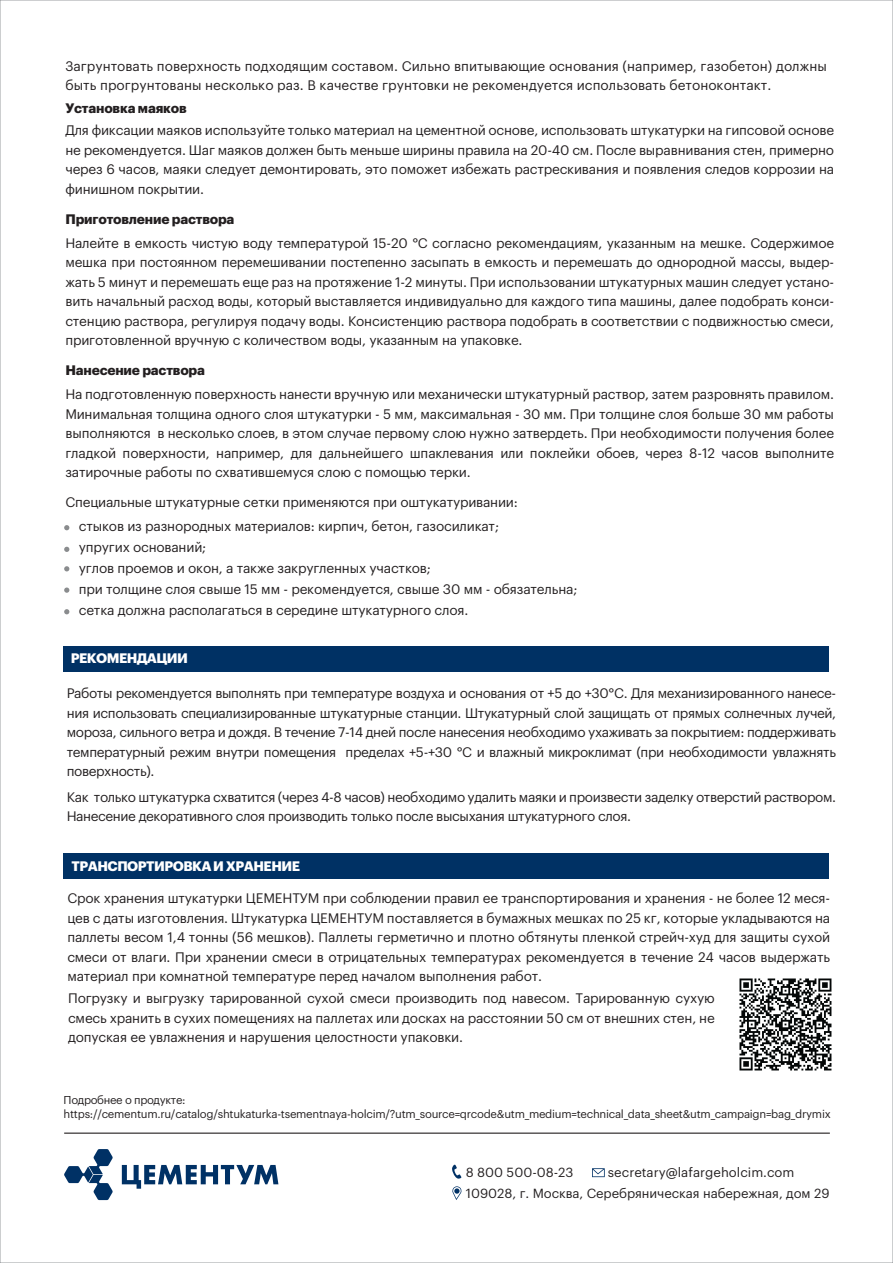
<style>
.page{position:relative;width:893px;height:1263px;background:#fff}
.page>*{position:absolute;margin:0;border:0;box-sizing:border-box;transform-origin:0 0}
.t1{font:13.5px/19.5px "Graphik LCG";letter-spacing:-.01em;color:#231f20;text-align:justify}
.t2{font:700 13.5px "Graphik LCG";letter-spacing:-.01em;color:#231f20}
.t3{font:700 13.5px "Graphik LCG";letter-spacing:-.035em;color:#fff}
.t4{font:12.9px/21.5px "Graphik LCG";color:#231f20}
.t5{font:11.25px/13.5px "Graphik LCG";letter-spacing:-.025em;color:#231f20}
</style>
<div class="page">
<div style="left:63px;top:646px;width:766px;height:26px;background:#003164"></div>
<div style="left:63px;top:853px;width:766px;height:26px;background:#003164"></div>
<svg style="left:64px;top:525px;width:5px;height:5px"></svg>
<svg style="left:64px;top:547px;width:5px;height:5px"></svg>
<svg style="left:64px;top:566px;width:5px;height:5px"></svg>
<svg style="left:64px;top:587px;width:5px;height:6px"></svg>
<svg style="left:64px;top:609px;width:5px;height:5px"></svg>
<img style="left:739px;top:978px;width:93px;height:93px">
<hr style="left:64px;top:1132px;width:766px;height:2px;background:#231f20">
<svg style="left:64px;top:1149px;width:49px;height:51px"></svg>
<svg style="left:122px;top:1165px;width:156px;height:24px"></svg>
<svg style="left:452px;top:1164px;width:9px;height:15px"></svg>
<svg style="left:592px;top:1168px;width:13px;height:9px"></svg>
<svg style="left:452px;top:1186px;width:10px;height:14px"></svg>
<p class="t1" style="left:65px;top:55px;width:763px">Загрунтовать поверхность подходящим составом. Сильно впитывающие основания (например, газобетон) должны быть прогрунтованы несколько раз. В качестве грунтовки не рекомендуется использовать бетоноконтакт.</p>
<p class="t2" style="left:65px;top:97px;width:123px">Установка маяков</p>
<p class="t1" style="left:65px;top:119px;width:770px">Для фиксации маяков используйте только материал на цементной основе, использовать штукатурки на гипсовой основе не рекомендуется. Шаг маяков должен быть меньше ширины правила на 20-40 см. После выравнивания стен, примерно через 6 часов, маяки следует демонтировать, это поможет избежать растрескивания и появления следов коррозии на финишном покрытии.</p>
<p class="t2" style="left:65px;top:208px;width:171px">Приготовление раствора</p>
<p class="t1" style="left:65px;top:232px;width:770px">Налейте в емкость чистую воду температурой 15-20 °С согласно рекомендациям, указанным на мешке. Содержимое мешка при постоянном перемешивании постепенно засыпать в емкость и перемешать до однородной массы, выдер&shy;жать 5 минут и перемешать еще раз на протяжение 1-2 минуты. При использовании штукатурных машин следует устано&shy;вить начальный расход воды, который выставляется индивидуально для каждого типа машины, далее подобрать конси&shy;стенцию раствора, регулируя подачу воды. Консистенцию раствора подобрать в соответствии с подвижностью смеси, приготовленной вручную с количеством воды, указанным на упаковке.</p>
<p class="t2" style="left:65px;top:360px;width:141px">Нанесение раствора</p>
<p class="t1" style="left:65px;top:383px;width:770px">На подготовленную поверхность нанести вручную или механически штукатурный раствор, затем разровнять правилом.<br>Минимальная толщина одного слоя штукатурки - 5 мм, максимальная - 30 мм. При толщине слоя больше 30 мм работы выполняются в несколько слоев, в этом случае первому слою нужно затвердеть. При необходимости получения более гладкой поверхности, например, для дальнейшего шпаклевания или поклейки обоев, через 8-12 часов выполните затирочные работы по схватившемуся слою с помощью терки.</p>
<p class="t1" style="left:65px;top:489px;width:454px;line-height:24px;text-align:center">Специальные штукатурные сетки применяются при оштукатуривании: стыков из разнородных материалов: кирпич, бетон, газосиликат;</p>
<p class="t1" style="left:79px;top:535px;width:500px;line-height:21px;text-align:left">упругих оснований;<br>углов проемов и окон, а также закругленных участков;<br>при толщине слоя свыше 15 мм - рекомендуется, свыше 30 мм - обязательна; сетка должна располагаться в середине штукатурного слоя.</p>
<p class="t3" style="left:71px;top:648px;width:119px">РЕКОМЕНДАЦИИ</p>
<p class="t1" style="left:67px;top:682px;width:771px">Работы рекомендуется выполнять при температуре воздуха и основания от +5 до +30°C. Для механизированного нанесе&shy;ния использовать специализированные штукатурные станции. Штукатурный слой защищать от прямых солнечных лучей, мороза, сильного ветра и дождя. В течение 7-14 дней после нанесения необходимо ухаживать за покрытием: поддерживать температурный режим внутри помещения пределах +5-+30 °С и влажный микроклимат (при необходимости увлажнять поверхность).</p>
<p class="t1" style="left:67px;top:786px;width:771px">Как только штукатурка схватится (через 4-8 часов) необходимо удалить маяки и произвести заделку отверстий раствором.<br>Нанесение декоративного слоя производить только после высыхания штукатурного слоя.</p>
<p class="t3" style="left:72px;top:856px;width:230px">ТРАНСПОРТИРОВКА И ХРАНЕНИЕ</p>
<p class="t1" style="left:67px;top:887px;width:764px">Срок хранения штукатурки ЦЕМЕНТУМ при соблюдении правил ее транспортирования и хранения - не более 12 меся&shy;цев с даты изготовления. Штукатурка ЦЕМЕНТУМ поставляется в бумажных мешках по 25 кг, которые укладываются на паллеты весом 1,4 тонны (56 мешков). Паллеты герметично и плотно обтянуты пленкой стрейч-худ для защиты сухой смеси от влаги. При хранении смеси в отрицательных температурах рекомендуется в течение 24 часов выдержать материал при комнатной температуре перед началом выполнения работ.</p>
<p class="t1" style="left:68px;top:988px;width:648px">Погрузку и выгрузку тарированной сухой смеси производить под навесом. Тарированную сухую смесь хранить в сухих помещениях на паллетах или досках на расстоянии 50 см от внешних стен, не допуская ее увлажнения и нарушения целостности упаковки.</p>
<p class="t5" style="left:64px;top:1092px;width:769px">Подробнее о продукте: https://cementum.ru/catalog/shtukaturka-tsementnaya-holcim/?utm_source=qrcode&amp;utm_medium=technical_data_sheet&amp;utm_campaign=bag_drymix</p>
<p class="t4" style="left:466px;top:1160px;width:365px;text-indent:142px">secretary@lafargeholcim.com<br>109028, г. Москва, Серебряническая набережная, дом 29</p>
<p class="t4" style="left:466px;top:1160px;width:109px">8 800 500-08-23</p>
</div>
